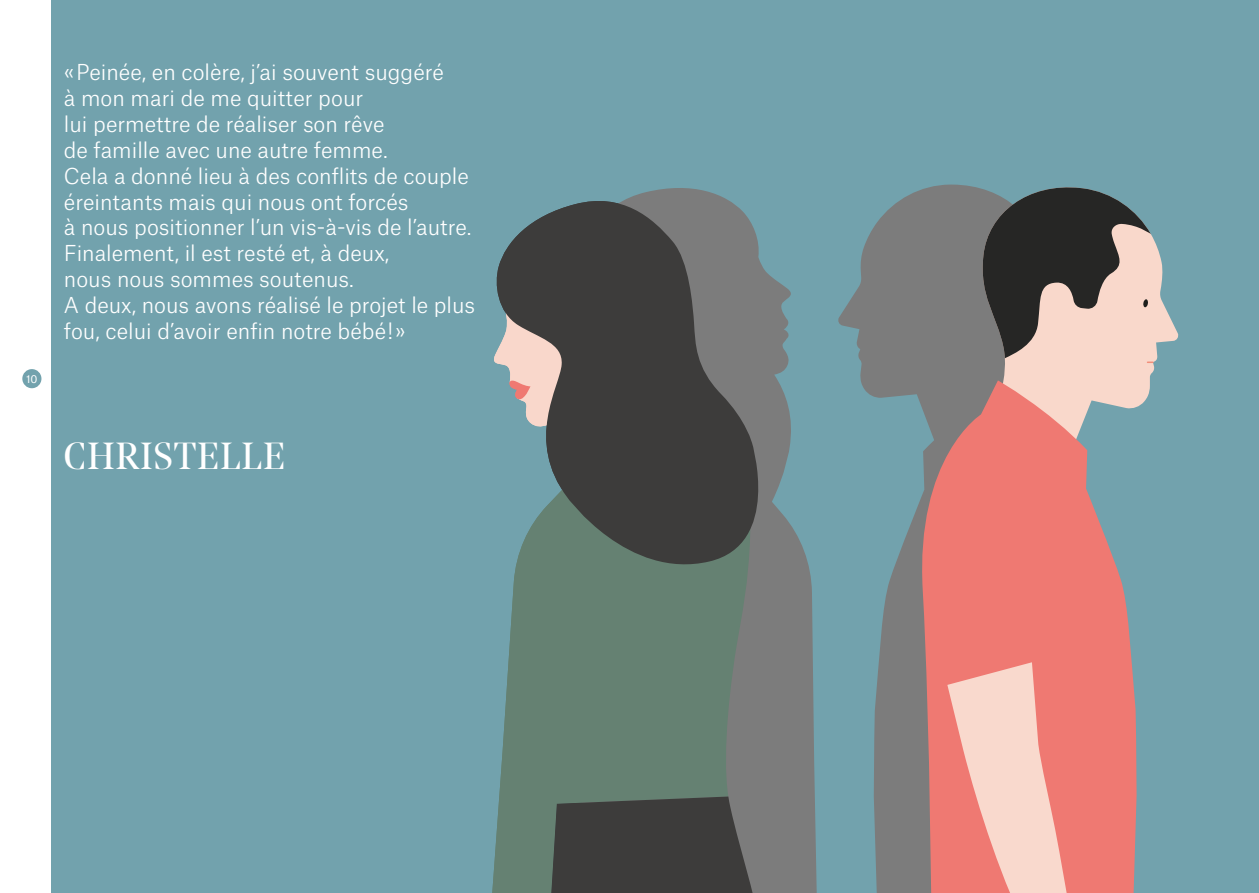
<style>
.page{position:relative;width:1259px;height:893px;background:#fff}
.page>*{position:absolute;margin:0;border:0;box-sizing:border-box;transform-origin:0 0}
.t1{font:37.5px "Noe Display";letter-spacing:.02em;color:#fff}
.t2{font:300 21px/25.8px "Atlas Grotesk";color:#fff}
.t3{font:10.5px "Atlas Grotesk";color:#fff}
</style>
<div class="page">
<div style="left:22px;top:369px;width:19px;height:19px;background:#72a2ad;border-radius:50%"></div>
<div style="left:51px;top:0;width:1208px;height:893px;background:#72a2ad"></div>
<svg style="left:838px;top:185px;width:141px;height:708px;fill:#7c7c7c"></svg>
<svg style="left:647px;top:188px;width:170px;height:705px;fill:#7c7c7c"></svg>
<svg style="left:492px;top:580px;width:259px;height:313px;background:#678276"></svg>
<svg style="left:549px;top:796px;width:210px;height:97px;background:#444644"></svg>
<svg style="left:494px;top:192px;width:288px;height:388px;background:#5b6262"></svg>
<svg style="left:979px;top:238px;width:200px;height:169px;fill:#f9d8cb"></svg>
<svg style="left:915px;top:380px;width:221px;height:513px;background:#ce8480"></svg>
<svg style="left:930px;top:662px;width:207px;height:231px;background:#f19991"></svg>
<svg style="left:979px;top:187px;width:174px;height:176px;background:#7e7470"></svg>
<p class="t3" style="left:26px;top:370px;width:13px">10</p>
<p class="t2" style="left:64px;top:57px;width:413px">« Peinée, en colère, j’ai souvent suggéré<br>à mon mari de me quitter pour<br>lui permettre de réaliser son rêve<br>de famille avec une autre femme.<br>Cela a donné lieu à des conflits de couple éreintants mais qui nous ont forcés<br>à nous positionner l’un vis-à-vis de l’autre.<br>Finalement, il est resté et, à deux,<br>nous nous sommes soutenus.<br>A deux, nous avons réalisé le projet le plus fou, celui d’avoir enfin notre bébé ! »</p>
<h1 class="t1" style="left:64px;top:433px;width:223px">CHRISTELLE</h1>
</div>
